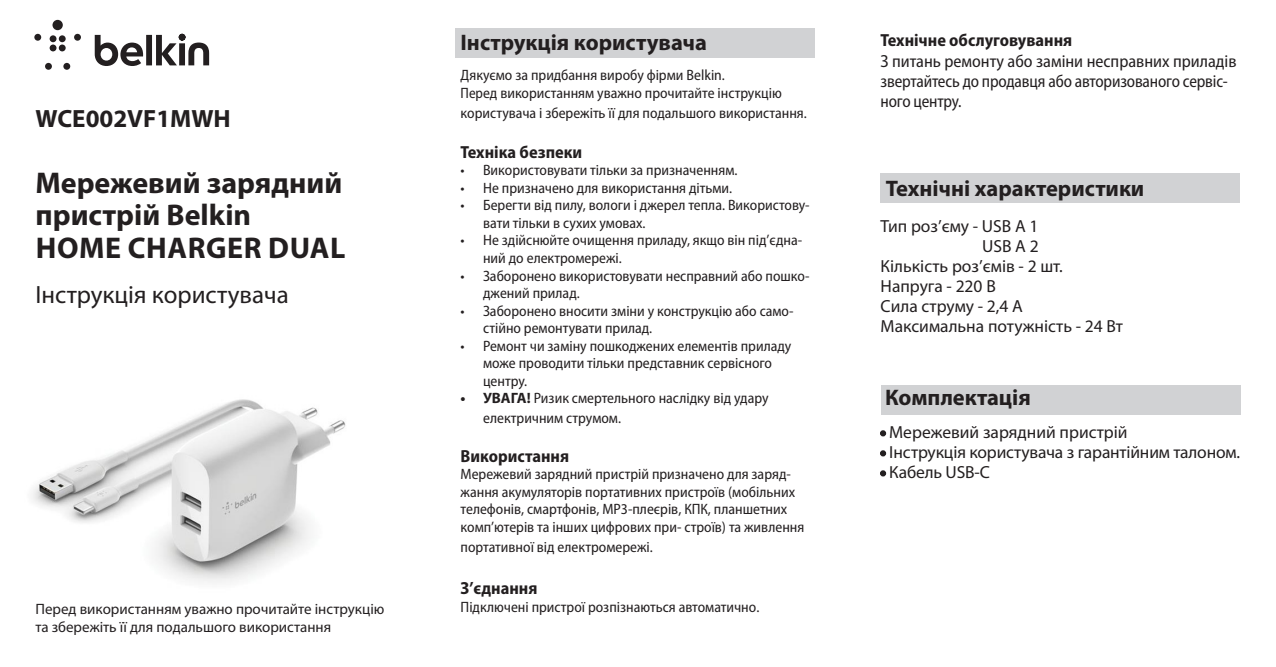
<style>
.page{position:relative;width:1276px;height:667px;background:#fff}
.page>*{position:absolute;margin:0;border:0;box-sizing:border-box;transform-origin:0 0}
.t1{font:700 30px/32.5px "Myriad Pro";color:#231f20}
.t2{font:25px "Myriad Pro";color:#231f20}
.t3{font:700 25px "Myriad Pro";color:#231f20}
.t4{font:700 22.5px "Myriad Pro";color:#231f20}
.t5{font:17.5px "Myriad Pro";color:#231f20}
.Стиль_абзаца_1{font:semi-condensed 17.5px/20px "Myriad Pro";letter-spacing:-.01em;color:#231f20}
.Стиль_абзаца_1-2{font:700 semi-condensed 17.5px "Myriad Pro";color:#231f20}
.Стиль_абзаца_1-3{font:semi-condensed 15px/17.5px "Myriad Pro";color:#231f20}
.t6{font:15px/17.5px "Myriad Pro";color:#231f20}
.t7{font:11.5px/15.8px "Metric";letter-spacing:-.005em;color:#231f20}
.s1{font-weight:700;font-stretch:normal}
</style>
<div class="page">
<div style="left:455px;top:28px;width:360px;height:29px;background:#d1d2d4"></div>
<div style="left:881px;top:385px;width:360px;height:29px;background:#d1d2d4"></div>
<svg style="left:880px;top:430px;width:6px;height:6px"></svg>
<svg style="left:880px;top:450px;width:6px;height:6px"></svg>
<svg style="left:880px;top:470px;width:6px;height:6px"></svg>
<div style="left:880px;top:173px;width:360px;height:29px;background:#d1d2d4"></div>
<img style="left:32px;top:399px;width:314px;height:184px">
<svg style="left:34px;top:20px;width:175px;height:50px"></svg>
<p class="t3" style="left:35px;top:102px;width:197px">WCE002VF1MWH</p>
<p class="t1" style="left:35px;top:165px;width:311px">Мережевий зарядний пристрій Belkin<br>HOME CHARGER DUAL</p>
<p class="t2" style="left:35px;top:279px;width:255px">Інструкція користувача</p>
<p class="t7" style="left:-3px;top:201px;width:202px">one and Apple Watch, to charge both at<br>ging. Supports Bedside mode for Apple Watch</p>
<p class="t6" style="left:35px;top:600px;width:350px">Перед використанням уважно прочитайте інструкцію та збережіть її для подальшого використання</p>
<p class="t4" style="left:460px;top:28px;width:248px">Інструкція користувача</p>
<p class="Стиль_абзаца_1-3" style="left:460px;top:67px;width:323px">Дякуємо за придбання виробу фірми Belkin.<br>Перед використанням уважно прочитайте інструкцію</p>
<p class="Стиль_абзаца_1-3" style="left:460px;top:104px;width:348px">користувача і збережіть її для подальшого використання.</p>
<p class="Стиль_абзаца_1-2" style="left:460px;top:142px;width:123px">Техніка безпеки</p>
<p class="Стиль_абзаца_1-3" style="left:460px;top:162px;width:278px">• Використовувати тільки за призначенням.</p>
<p class="Стиль_абзаца_1-3" style="left:460px;top:179px;width:273px">• Не призначено для використання дітьми.</p>
<p class="Стиль_абзаца_1-3" style="left:483px;top:197px;width:328px;text-indent:-22px">• Берегти від пилу, вологи і джерел тепла. Використову&shy;вати тільки в сухих умовах.</p>
<p class="Стиль_абзаца_1-3" style="left:483px;top:232px;width:321px;text-indent:-22px">• Не здійснюйте очищення приладу, якщо він під’єдна&shy;ний до електромережі.</p>
<p class="Стиль_абзаца_1-3" style="left:483px;top:267px;width:328px;text-indent:-22px">• Заборонено використовувати несправний або пошко&shy;джений прилад.</p>
<p class="Стиль_абзаца_1-3" style="left:483px;top:302px;width:312px;text-indent:-22px">• Заборонено вносити зміни у конструкцію або само&shy;стійно ремонтувати прилад.</p>
<p class="Стиль_абзаца_1-3" style="left:483px;top:337px;width:310px;text-indent:-22px">• Ремонт чи заміну пошкоджених елементів приладу може проводити тільки представник сервісного центру.</p>
<p class="Стиль_абзаца_1-3" style="left:483px;top:388px;width:287px;line-height:20px;text-indent:-22px"><span class="s1">• УВАГА!</span> Ризик смертельного наслідку від удару електричним струмом.</p>
<p class="Стиль_абзаца_1-2" style="left:460px;top:446px;width:110px">Використання</p>
<p class="Стиль_абзаца_1-3" style="left:460px;top:465px;width:345px">Мережевий зарядний пристрій призначено для заряд&shy;жання акумуляторів портативних пристроїв (мобільних телефонів, смартфонів, MP3-плеєрів, КПК, планшетних комп’ютерів та інших цифрових при- строїв) та живлення</p>
<p class="Стиль_абзаца_1-3" style="left:460px;top:538px;width:194px">портативної від електромережі.</p>
<p class="Стиль_абзаца_1-2" style="left:460px;top:578px;width:78px">З’єднання</p>
<p class="Стиль_абзаца_1-3" style="left:460px;top:598px;width:300px">Підключені пристрої розпізнаються автоматично.</p>
<p class="Стиль_абзаца_1-2" style="left:880px;top:31px;width:193px">Технічне обслуговування</p>
<p class="Стиль_абзаца_1" style="left:880px;top:51px;width:357px">З питань ремонту або заміни несправних приладів звертайтесь до продавця або авторизованого сервіс&shy;ного центру.</p>
<p class="t4" style="left:886px;top:173px;width:260px">Технічні характеристики</p>
<p class="t5" style="left:880px;top:215px;width:159px">Тип роз’єму - USB A 1</p>
<p class="t5" style="left:982px;top:235px;width:58px">USB A 2</p>
<p class="t5" style="left:880px;top:255px;width:184px">Кількість роз’ємів - 2 шт.</p>
<p class="t5" style="left:880px;top:275px;width:117px">Напруга - 220 В</p>
<p class="t5" style="left:880px;top:295px;width:144px">Сила струму - 2,4 А</p>
<p class="t5" style="left:880px;top:315px;width:244px">Максимальна потужність - 24 Вт</p>
<p class="t4" style="left:885px;top:383px;width:147px">Комплектація</p>
<p class="t5" style="left:880px;top:421px;width:248px">• Мережевий зарядний пристрій</p>
<p class="t5" style="left:880px;top:441px;width:361px">• Інструкція користувача з гарантійним талоном.</p>
<p class="t5" style="left:880px;top:461px;width:111px">• Кабель USB-С</p>
</div>
